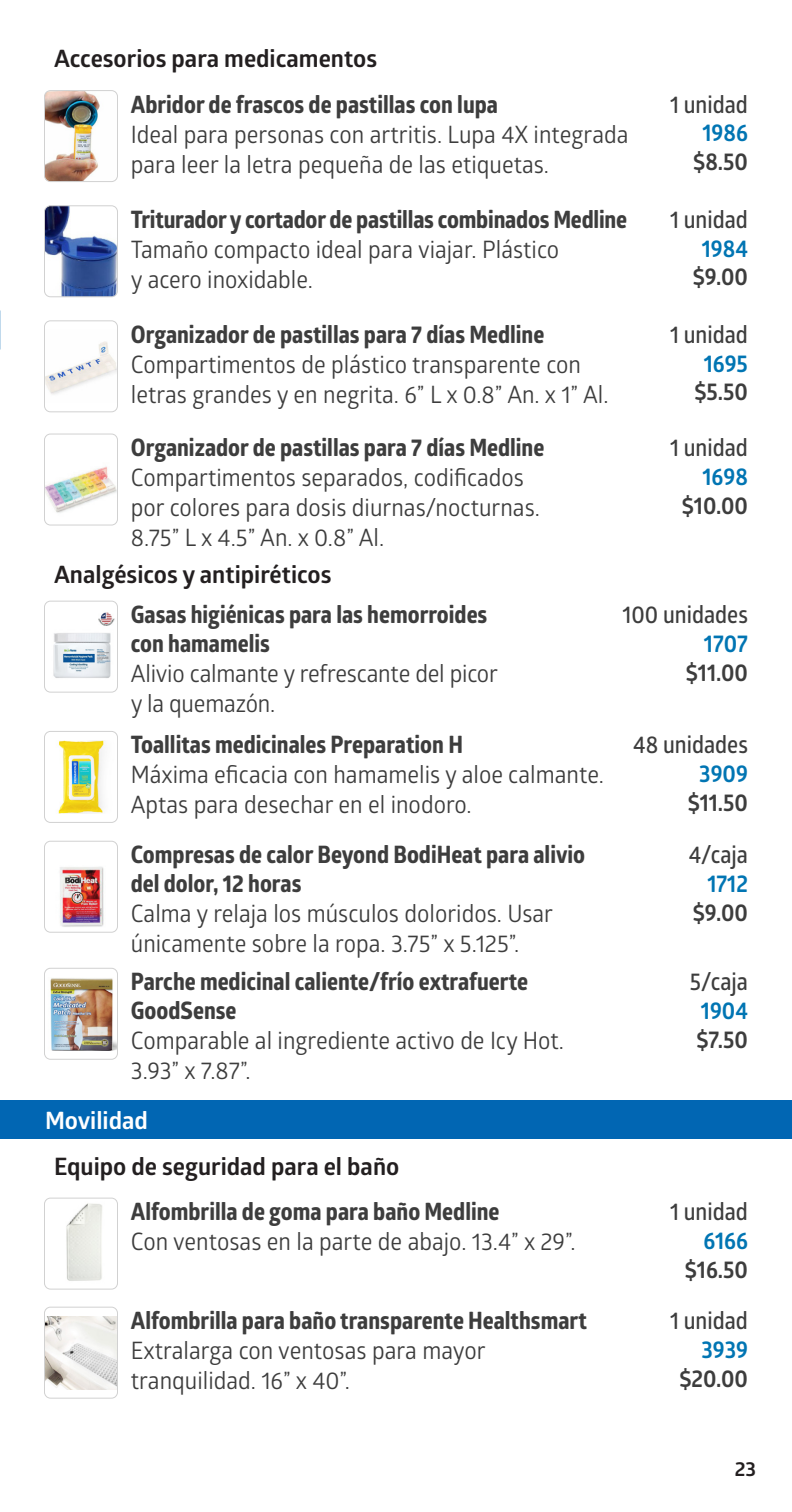
<style>
.page{position:relative;width:792px;height:1512px;background:#fff}
.page>*{position:absolute;margin:0;border:0;box-sizing:border-box;transform-origin:0 0}
.ProductInformation{font:24px/30px "Glober";color:#3d3d3d;scale:.95 1}
.ProductName{font:800 24px/28.8px "Glober";color:#3d3d3d;scale:.9 1}
.t1{font:700 24px "Glober";color:#231f20}
.PackageInfo{font:600 24px "Glober";color:#3d3d3d;scale:.9 1}
.Price{font:700 24px "Glober";color:#3d3d3d;scale:.9 1}
.ItemNumber{font:700 24px "Glober";color:#0175b3;scale:.9 1}
.t2{font:700 24px "Glober";color:#fff}
.t3{font:700 20px "Glober";color:#231f20}
</style>
<div class="page">
<img style="left:44px;top:92px;width:74px;height:90px">
<div style="left:44px;top:90px;width:74px;height:92px;border:1px solid #d1d1d1;border-radius:6px"></div>
<img style="left:44px;top:207px;width:74px;height:90px">
<div style="left:44px;top:205px;width:74px;height:92px;border:1px solid #d1d1d1;border-radius:6px"></div>
<img style="left:46px;top:341px;width:70px;height:54px">
<div style="left:44px;top:320px;width:74px;height:92px;border:1px solid #d1d1d1;border-radius:6px"></div>
<img style="left:46px;top:466px;width:70px;height:58px">
<div style="left:44px;top:434px;width:74px;height:92px;border:1px solid #d1d1d1;border-radius:6px"></div>
<img style="left:53px;top:612px;width:62px;height:66px">
<div style="left:44px;top:601px;width:74px;height:92px;border:1px solid #d1d1d1;border-radius:6px"></div>
<img style="left:58px;top:740px;width:47px;height:73px">
<div style="left:44px;top:731px;width:74px;height:92px;border:1px solid #d1d1d1;border-radius:6px"></div>
<img style="left:46px;top:867px;width:70px;height:64px">
<div style="left:44px;top:841px;width:74px;height:92px;border:1px solid #d1d1d1;border-radius:6px"></div>
<img style="left:50px;top:978px;width:66px;height:72px">
<div style="left:44px;top:968px;width:74px;height:92px;border:1px solid #d1d1d1;border-radius:6px"></div>
<img style="left:66px;top:1203px;width:36px;height:78px">
<div style="left:44px;top:1198px;width:74px;height:92px;border:1px solid #d1d1d1;border-radius:6px"></div>
<img style="left:46px;top:1316px;width:70px;height:73px">
<div style="left:44px;top:1307px;width:74px;height:92px;border:1px solid #d1d1d1;border-radius:6px"></div>
<div style="left:0;top:1100px;width:792px;height:39px;background:#0166b3"></div>
<p class="t1" style="left:54px;top:41px;width:325px">Accesorios para medicamentos</p>
<p class="ProductName" style="left:131px;top:89px;width:410px">Abridor de frascos de pastillas con lupa</p>
<p class="ProductInformation" style="left:131px;top:118px;width:525px">Ideal para personas con artritis. Lupa 4X integrada para leer la letra pequeña de las etiquetas.</p>
<p class="ProductName" style="left:131px;top:205px;width:553px">Triturador y cortador de pastillas combinados Medline</p>
<p class="ProductInformation" style="left:131px;top:233px;width:453px">Tamaño compacto ideal para viajar. Plástico y acero inoxidable.</p>
<p class="ProductName" style="left:131px;top:320px;width:461px">Organizador de pastillas para 7 días Medline</p>
<p class="ProductInformation" style="left:131px;top:348px;width:504px">Compartimentos de plástico transparente con letras grandes y en negrita. 6” L x 0.8” An. x 1” Al.</p>
<p class="ProductName" style="left:131px;top:433px;width:461px">Organizador de pastillas para 7 días Medline</p>
<p class="ProductInformation" style="left:131px;top:462px;width:432px">Compartimentos separados, codificados por colores para dosis diurnas/nocturnas.<br>8.75” L x 4.5” An. x 0.8” Al.</p>
<p class="t1" style="left:54px;top:558px;width:279px">Analgésicos y antipiréticos</p>
<p class="PackageInfo" style="left:670px;top:87px;width:88px">1 unidad</p>
<p class="ItemNumber" style="left:702px;top:116px;width:52px">1986</p>
<p class="Price" style="left:693px;top:144px;width:62px">$8.50</p>
<p class="PackageInfo" style="left:670px;top:202px;width:88px">1 unidad</p>
<p class="ItemNumber" style="left:702px;top:231px;width:53px">1984</p>
<p class="Price" style="left:693px;top:260px;width:63px">$9.00</p>
<p class="PackageInfo" style="left:670px;top:317px;width:88px">1 unidad</p>
<p class="ItemNumber" style="left:704px;top:346px;width:51px">1695</p>
<p class="Price" style="left:694px;top:375px;width:61px">$5.50</p>
<p class="PackageInfo" style="left:670px;top:431px;width:88px">1 unidad</p>
<p class="ItemNumber" style="left:702px;top:459px;width:52px">1698</p>
<p class="Price" style="left:682px;top:488px;width:75px">$10.00</p>
<p class="ProductName" style="left:131px;top:600px;width:398px">Gasas higiénicas para las hemorroides con hamamelis</p>
<p class="ProductInformation" style="left:131px;top:657px;width:388px">Alivio calmante y refrescante del picor y la quemazón.</p>
<p class="ProductName" style="left:131px;top:730px;width:371px">Toallitas medicinales Preparation H</p>
<p class="ProductInformation" style="left:131px;top:759px;width:500px">Máxima eficacia con hamamelis y aloe calmante.<br>Aptas para desechar en el inodoro.</p>
<p class="ProductName" style="left:131px;top:840px;width:506px">Compresas de calor Beyond BodiHeat para alivio del dolor, 12 horas</p>
<p class="ProductInformation" style="left:131px;top:898px;width:446px">Calma y relaja los músculos doloridos. Usar únicamente sobre la ropa. 3.75” x 5.125”.</p>
<p class="ProductName" style="left:131px;top:967px;width:443px">Parche medicinal caliente/frío extrafuerte<br>GoodSense</p>
<p class="ProductInformation" style="left:131px;top:1025px;width:457px">Comparable al ingrediente activo de Icy Hot.<br>3.93” x 7.87”.</p>
<h3 class="t2" style="left:45px;top:1103px;width:104px">Movilidad</h3>
<p class="t1" style="left:54px;top:1149px;width:347px">Equipo de seguridad para el baño</p>
<p class="ProductName" style="left:131px;top:1197px;width:411px">Alfombrilla de goma para baño Medline</p>
<p class="ProductInformation" style="left:131px;top:1226px;width:470px">Con ventosas en la parte de abajo. 13.4” x 29”.</p>
<p class="ProductName" style="left:131px;top:1306px;width:508px">Alfombrilla para baño transparente Healthsmart</p>
<p class="ProductInformation" style="left:131px;top:1335px;width:375px">Extralarga con ventosas para mayor tranquilidad. 16” x 40”.</p>
<p class="PackageInfo" style="left:623px;top:598px;width:141px">100 unidades</p>
<p class="ItemNumber" style="left:704px;top:626px;width:50px">1707</p>
<p class="Price" style="left:686px;top:655px;width:70px">$11.00</p>
<p class="PackageInfo" style="left:633px;top:728px;width:129px">48 unidades</p>
<p class="ItemNumber" style="left:699px;top:757px;width:56px">3909</p>
<p class="Price" style="left:688px;top:785px;width:68px">$11.50</p>
<p class="PackageInfo" style="left:689px;top:838px;width:67px">4/caja</p>
<p class="ItemNumber" style="left:707px;top:866px;width:47px">1712</p>
<p class="Price" style="left:693px;top:895px;width:63px">$9.00</p>
<p class="PackageInfo" style="left:690px;top:965px;width:66px">5/caja</p>
<p class="ItemNumber" style="left:701px;top:993px;width:54px">1904</p>
<p class="Price" style="left:696px;top:1022px;width:59px">$7.50</p>
<p class="PackageInfo" style="left:670px;top:1195px;width:88px">1 unidad</p>
<p class="ItemNumber" style="left:703px;top:1223px;width:51px">6166</p>
<p class="Price" style="left:685px;top:1252px;width:72px">$16.50</p>
<p class="PackageInfo" style="left:670px;top:1304px;width:88px">1 unidad</p>
<p class="ItemNumber" style="left:702px;top:1332px;width:53px">3939</p>
<p class="Price" style="left:679px;top:1361px;width:78px">$20.00</p>
<p class="t3" style="left:735px;top:1455px;width:23px">23</p>
</div>
